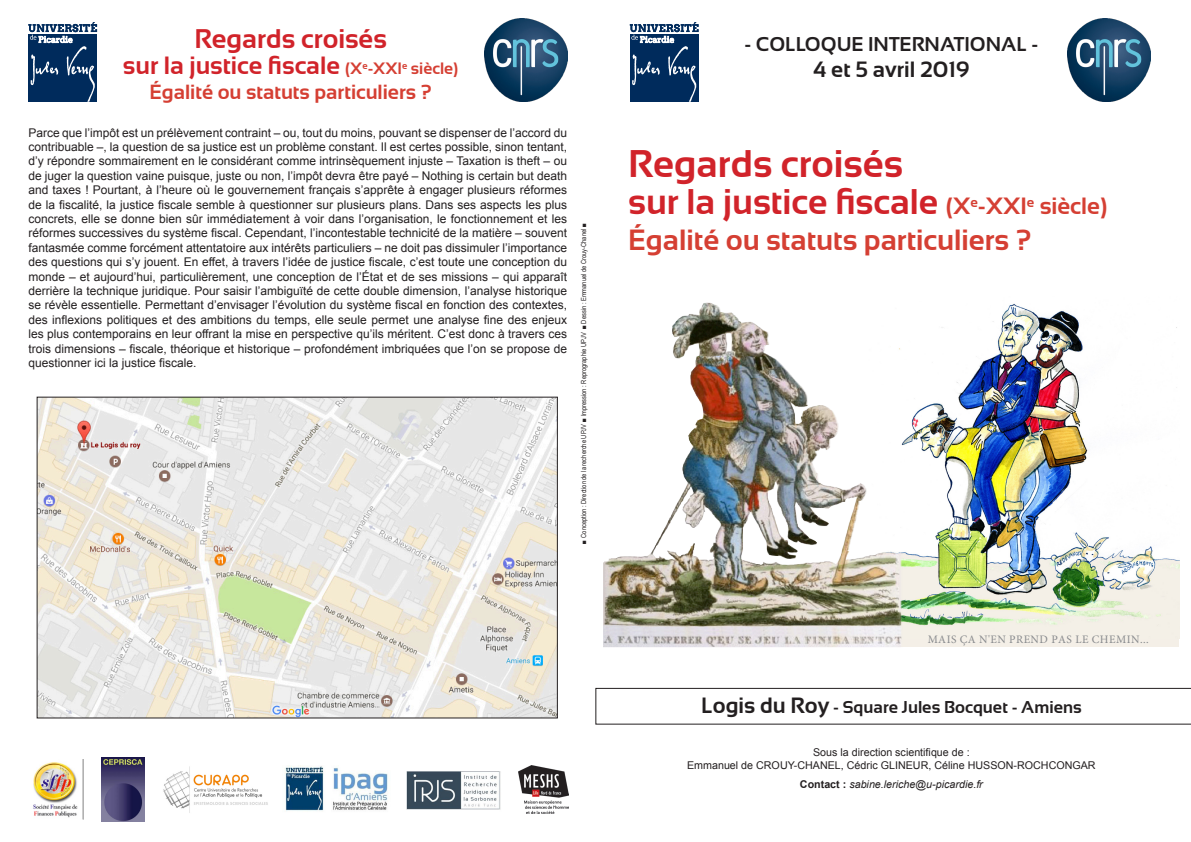
<style>
.page{position:relative;width:1191px;height:842px;background:#fff}
.page>*{position:absolute;margin:0;border:0;box-sizing:border-box;transform-origin:0 0}
.t1{font:700 38.6px "Sansation";color:#d1232a}
.t2{font:700 35.7px "Sansation";color:#d1232a}
.t3{font:700 29.3px "Sansation";color:#d53f33}
.t4{font:700 27px "Sansation";color:#d1232a}
.t5{font:700 25px "Sansation";color:#d1232a}
.t6{font:700 22.1px "Sansation";color:#231f20}
.t7{font:700 20.5px "Sansation";color:#d53f33}
.t8{font:700 20px "Sansation";color:#231f20}
.t9{font:700 17.1px "Sansation";color:#231f20}
.t10{font:12px/14.4px "Arial";color:#231f20;text-align:justify}
.t11{font:11.4px "Minion Pro";letter-spacing:.04em;color:#87898c}
.t12{font:10.7px "Arial";color:#231f20}
.t13{font:italic 10.7px "Arial";color:#231f20}
.t14{font:7px "Arial Narrow";color:#231f20}
.s1{font-size:16.5px;color:#d53f33}
.s2{font-size:23.6px;color:#d53f33}
.s3{font-size:22.1px}
.s4{font-weight:700;font-style:normal}
</style>
<div class="page">
<div style="left:888px;top:630px;width:291px;height:17px;background:#f4efe7"></div>
<img style="left:902px;top:303px;width:277px;height:327px">
<img style="left:406px;top:771px;width:95px;height:39px">
<svg style="left:630px;top:22px;width:68px;height:80px"></svg>
<svg style="left:28px;top:22px;width:69px;height:80px"></svg>
<img style="left:33px;top:760px;width:51px;height:59px">
<img style="left:1067px;top:19px;width:83px;height:83px">
<img style="left:484px;top:19px;width:83px;height:83px">
<img style="left:101px;top:758px;width:43px;height:63px">
<img style="left:163px;top:766px;width:105px;height:47px">
<img style="left:285px;top:765px;width:103px;height:46px">
<img style="left:518px;top:765px;width:51px;height:49px">
<svg style="left:595px;top:688px;width:596px;height:36px"></svg>
<img style="left:603px;top:302px;width:299px;height:345px">
<img style="left:39px;top:399px;width:516px;height:317px">
<p class="t4" style="left:194px;top:23px;width:194px">Regards croisés</p>
<p class="t5" style="left:123px;top:52px;width:337px">sur la justice fiscale <span class="s1">(X</span><sup>e</sup><span class="s1">-XXI</span><sup>e</sup> <span class="s1">siècle)</span></p>
<p class="t7" style="left:149px;top:80px;width:284px">Égalité ou statuts particuliers ?</p>
<p class="t10" style="left:28px;top:125px;width:540px">Parce que l’impôt est un prélèvement contraint – ou, tout du moins, pouvant se dispenser de l’accord du contribuable –, la question de sa justice est un problème constant. Il est certes possible, sinon tentant, d’y répondre sommairement en le considérant comme intrinsèquement injuste – Taxation is theft – ou de juger la question vaine puisque, juste ou non, l’impôt devra être payé – Nothing is certain but death and taxes ! Pourtant, à l’heure où le gouvernement français s’apprête à engager plusieurs réformes de la fiscalité, la justice fiscale semble à questionner sur plusieurs plans. Dans ses aspects les plus concrets, elle se donne bien sûr immédiatement à voir dans l’organisation, le fonctionnement et les réformes successives du système fiscal. Cependant, l’incontestable technicité de la matière – souvent fantasmée comme forcément attentatoire aux intérêts particuliers – ne doit pas dissimuler l’importance des questions qui s’y jouent. En effet, à travers l’idée de justice fiscale, c’est toute une conception du monde – et aujourd’hui, particulièrement, une conception de l’État et de ses missions – qui apparaît derrière la technique juridique. Pour saisir l’ambiguïté de cette double dimension, l’analyse historique se révèle essentielle. Permettant d’envisager l’évolution du système fiscal en fonction des contextes, des inflexions politiques et des ambitions du temps, elle seule permet une analyse fine des enjeux les plus contemporains en leur offrant la mise en perspective qu’ils méritent. C’est donc à travers ces trois dimensions – fiscale, théorique et historique – profondément imbriquées que l’on se propose de questionner ici la justice fiscale.</p>
<p class="t14" style="left:578px;top:544px;width:322px;rotate:-90deg">■ Conception : Direction de la recherche UPJV ■ Impression : Reprographie UPJV ■ Dessin : Emmanuel de Crouy-Chanel ■</p>
<p class="t8" style="left:744px;top:33px;width:295px">- COLLOQUE INTERNATIONAL -</p>
<p class="t6" style="left:813px;top:57px;width:158px">4 et 5 avril 2019</p>
<p class="t1" style="left:628px;top:142px;width:276px">Regards croisés</p>
<p class="t2" style="left:628px;top:182px;width:481px">sur la justice fiscale <span class="s2">(X</span><sup>e</sup><span class="s2">-XXI</span><sup>e</sup> <span class="s2">siècle)</span></p>
<p class="t3" style="left:628px;top:223px;width:405px">Égalité ou statuts particuliers ?</p>
<p class="t11" style="left:927px;top:631px;width:222px">MAIS ÇA N'EN PREND PAS LE CHEMIN...</p>
<p class="t9" style="left:701px;top:698px;width:382px"><span class="s3">Logis du Roy</span> - Square Jules Bocquet - Amiens</p>
<p class="t12" style="left:813px;top:745px;width:158px">Sous la direction scientifique de :</p>
<p class="t12" style="left:687px;top:758px;width:410px">Emmanuel de CROUY-CHANEL, Cédric GLINEUR, Céline HUSSON-ROCHCONGAR</p>
<p class="t13" style="left:800px;top:777px;width:184px"><span class="s4">Contact :</span> sabine.leriche@u-picardie.fr</p>
</div>
